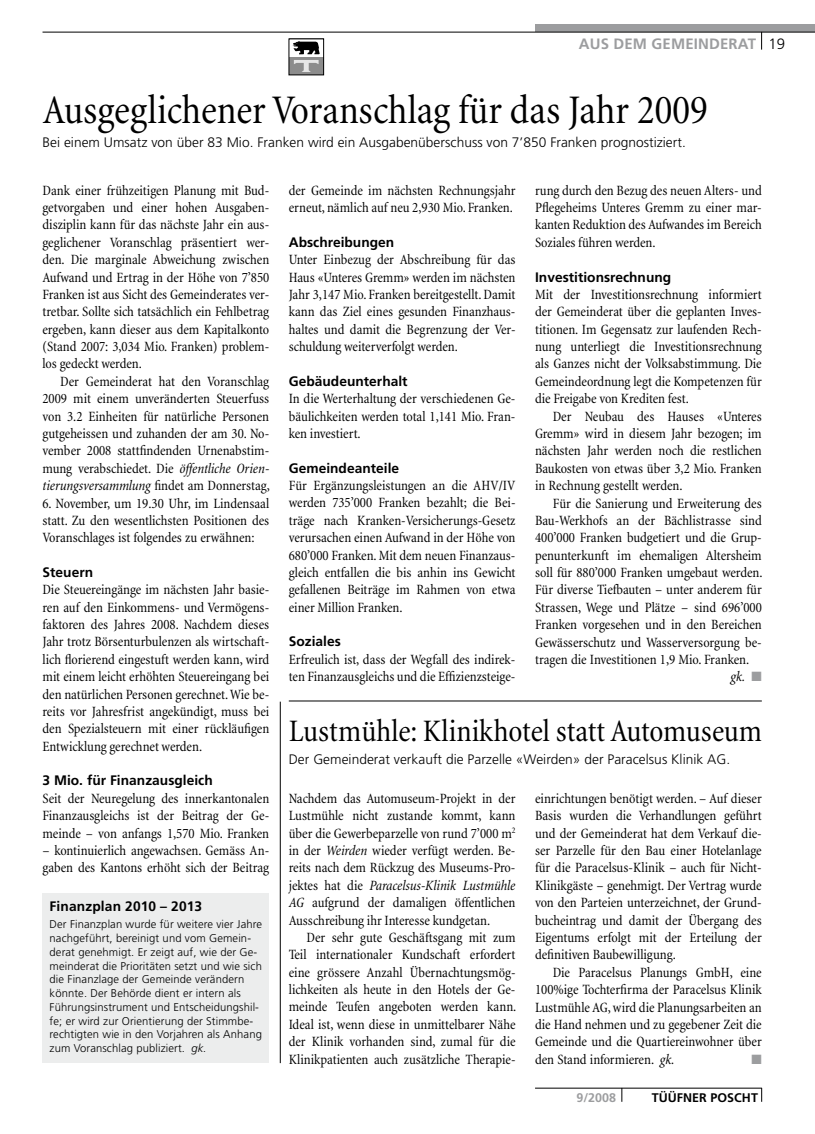
<style>
.page{position:relative;width:815px;height:1134px;background:#fff}
.page>*{position:absolute;margin:0;border:0;box-sizing:border-box;transform-origin:0 0}
.t1{font:condensed 41.25px "Minion";color:#000}
.t2{font:condensed 31.75px "Minion";color:#000}
.t3{font:700 15px "Frutiger";letter-spacing:.01em;color:#9c9d9f}
.t4{font:condensed 14.38px/17.4px "Minion";letter-spacing:-.005em;color:#000;text-align:justify}
.t5{font:italic condensed 14.38px "Minion";color:#000}
.t6{font:300 13.75px "Frutiger";color:#000}
.t7{font:700 13.75px "Frutiger";color:#000}
.t8{font:13.5px "Zapf Dingbats ITC";color:#9c9d9f}
.t9{font:700 12.5px "Frutiger";letter-spacing:.005em;color:#000}
.t10{font:700 12.5px "Frutiger";color:#9c9d9f}
.t11{font:300 11.25px/13.8px "Frutiger";letter-spacing:.01em;color:#000}
.s1{font-weight:300;color:#000}
.s2{font-style:italic}
.s3{color:#9c9d9f}
</style>
<div class="page">
<div style="left:535px;top:25px;width:280px;height:7px;background:#9c9d9f"></div>
<hr style="left:43px;top:32px;width:772px;height:1px;background:#000">
<svg style="left:761px;top:33px;width:1px;height:17px"></svg>
<hr style="left:535px;top:1088px;width:227px;height:1px;background:#000">
<svg style="left:761px;top:1088px;width:1px;height:14px"></svg>
<svg style="left:622px;top:1088px;width:1px;height:14px"></svg>
<div style="left:43px;top:894px;width:226px;height:169px;background:#eceded"></div>
<hr style="left:289px;top:701px;width:473px;height:1px;background:#000">
<hr style="left:280px;top:702px;width:1px;height:361px;background:#000">
<div style="left:289px;top:39px;width:35px;height:36px;background:#8c8c8c"></div>
<div style="left:289px;top:39px;width:35px;height:18px;background:#fff"></div>
<svg style="left:294px;top:60px;width:25px;height:12px"></svg>
<svg style="left:292px;top:41px;width:28px;height:13px"></svg>
<div style="left:289px;top:39px;width:35px;height:36px;border:1px solid #000"></div>
<p class="t3" style="left:579px;top:35px;width:208px">AUS DEM GEMEINDERAT <span class="s1">19</span></p>
<h1 class="t1" style="left:43px;top:89px;width:667px">Ausgeglichener Voranschlag für das Jahr 2009</h1>
<p class="t6" style="left:43px;top:134px;width:645px">Bei einem Umsatz von über 83 Mio. Franken wird ein Ausgabenüberschuss von 7’850 Franken prognostiziert.</p>
<p class="t4" style="left:43px;top:182px;width:228px">Dank einer frühzeitigen Planung mit Bud&shy;getvorgaben und einer hohen Ausgaben&shy;disziplin kann für das nächste Jahr ein aus&shy;geglichener Voranschlag präsentiert wer&shy;den. Die marginale Abweichung zwischen Aufwand und Ertrag in der Höhe von 7’850<br>Franken ist aus Sicht des Gemeinderates ver&shy;tretbar. Sollte sich tatsächlich ein Fehlbetrag ergeben, kann dieser aus dem Kapitalkonto (Stand 2007: 3,034 Mio. Franken) problem&shy;los gedeckt werden.</p>
<p class="t4" style="left:43px;top:373px;width:229px;text-indent:18px">Der Gemeinderat hat den Voranschlag 2009 mit einem unveränderten Steuerfuss von 3.2 Einheiten für natürliche Personen gutgeheissen und zuhanden der am 30. No&shy;vember 2008 stattfindenden Urnenabstim&shy;mung verabschiedet. Die <span class="s2">öffentliche Orien&shy;tierungsversammlung</span> findet am Donnerstag,</p>
<p class="t4" style="left:43px;top:495px;width:228px">6. November, um 19.30 Uhr, im Lindensaal statt. Zu den wesentlichsten Positionen des Voranschlages ist folgendes zu erwähnen:</p>
<p class="t7" style="left:43px;top:564px;width:52px">Steuern</p>
<p class="t4" style="left:43px;top:581px;width:228px">Die Steuereingänge im nächsten Jahr basie&shy;ren auf den Einkommens- und Vermögens&shy;faktoren des Jahres 2008. Nachdem dieses Jahr trotz Börsenturbulenzen als wirtschaft&shy;lich florierend eingestuft werden kann, wird mit einem leicht erhöhten Steuereingang bei den natürlichen Personen gerechnet. Wie be&shy;reits vor Jahresfrist angekündigt, muss bei den Spezialsteuern mit einer rückläufigen Entwicklung gerechnet werden.</p>
<p class="t7" style="left:43px;top:773px;width:172px">3 Mio. für Finanzausgleich</p>
<p class="t4" style="left:43px;top:790px;width:228px">Seit der Neuregelung des innerkantonalen Finanzausgleichs ist der Beitrag der Ge&shy;meinde – von anfangs 1,570 Mio. Franken</p>
<p class="t4" style="left:43px;top:842px;width:228px">– kontinuierlich angewachsen. Gemäss An&shy;gaben des Kantons erhöht sich der Beitrag</p>
<p class="t4" style="left:289px;top:182px;width:228px">der Gemeinde im nächsten Rechnungsjahr erneut, nämlich auf neu 2,930 Mio. Franken.</p>
<p class="t7" style="left:289px;top:234px;width:107px">Abschreibungen</p>
<p class="t4" style="left:289px;top:251px;width:228px">Unter Einbezug der Abschreibung für das Haus «Unteres Gremm» werden im nächsten Jahr 3,147 Mio. Franken bereitgestellt. Damit kann das Ziel eines gesunden Finanzhaus&shy;haltes und damit die Begrenzung der Ver&shy;schuldung weiterverfolgt werden.</p>
<p class="t7" style="left:289px;top:373px;width:120px">Gebäudeunterhalt</p>
<p class="t4" style="left:289px;top:390px;width:228px">In die Werterhaltung der verschiedenen Ge&shy;bäulichkeiten werden total 1,141 Mio. Fran&shy;ken investiert.</p>
<p class="t7" style="left:289px;top:460px;width:112px">Gemeindeanteile</p>
<p class="t4" style="left:289px;top:477px;width:228px">Für Ergänzungsleistungen an die AHV/IV werden 735’000 Franken bezahlt; die Bei&shy;träge nach Kranken-Versicherungs-Gesetz verursachen einen Aufwand in der Höhe von 680’000 Franken. Mit dem neuen Finanzaus&shy;gleich entfallen die bis anhin ins Gewicht gefallenen Beiträge im Rahmen von etwa einer Million Franken.</p>
<p class="t7" style="left:289px;top:634px;width:54px">Soziales</p>
<p class="t4" style="left:289px;top:651px;width:228px">Erfreulich ist, dass der Wegfall des indirek&shy;ten Finanzausgleichs und die Effizienzsteige-</p>
<p class="t4" style="left:535px;top:182px;width:228px">rung durch den Bezug des neuen Alters- und Pflegeheims Unteres Gremm zu einer mar&shy;kanten Reduktion des Aufwandes im Bereich Soziales führen werden.</p>
<p class="t7" style="left:535px;top:269px;width:138px">Investitionsrechnung</p>
<p class="t4" style="left:535px;top:286px;width:228px">Mit der Investitionsrechnung informiert der Gemeinderat über die geplanten Inves&shy;titionen. Im Gegensatz zur laufenden Rech&shy;nung unterliegt die Investitionsrechnung als Ganzes nicht der Volksabstimmung. Die Gemeindeordnung legt die Kompetenzen für die Freigabe von Krediten fest.</p>
<p class="t4" style="left:535px;top:408px;width:228px;text-indent:18px">Der Neubau des Hauses «Unteres Gremm» wird in diesem Jahr bezogen; im nächsten Jahr werden noch die restlichen Baukosten von etwas über 3,2 Mio. Franken in Rechnung gestellt werden.</p>
<p class="t4" style="left:553px;top:495px;width:211px">Für die Sanierung und Erweiterung des</p>
<p class="t4" style="left:535px;top:512px;width:228px">Bau-Werkhofs an der Bächlistrasse sind</p>
<p class="t4" style="left:535px;top:529px;width:228px">400’000 Franken budgetiert und die Grup-</p>
<p class="t4" style="left:535px;top:547px;width:228px">penunterkunft im ehemaligen Altersheim</p>
<p class="t4" style="left:535px;top:564px;width:229px">soll für 880’000 Franken umgebaut werden.</p>
<p class="t4" style="left:535px;top:581px;width:228px">Für diverse Tiefbauten – unter anderem für</p>
<p class="t4" style="left:535px;top:599px;width:228px">Strassen, Wege und Plätze – sind 696’000</p>
<p class="t4" style="left:535px;top:616px;width:228px">Franken vorgesehen und in den Bereichen</p>
<p class="t4" style="left:535px;top:634px;width:228px">Gewässerschutz und Wasserversorgung be-</p>
<p class="t4" style="left:535px;top:651px;width:216px">tragen die Investitionen 1,9 Mio. Franken.</p>
<p class="t5" style="left:730px;top:669px;width:33px">gk. <span class="s3">■</span></p>
<h2 class="t2" style="left:289px;top:714px;width:475px">Lustmühle: Klinikhotel statt Automuseum</h2>
<p class="t6" style="left:289px;top:752px;width:443px">Der Gemeinderat verkauft die Parzelle «Weirden» der Paracelsus Klinik AG.</p>
<p class="t4" style="left:289px;top:790px;width:228px">Nachdem das Automuseum-Projekt in der Lustmühle nicht zustande kommt, kann über die Gewerbeparzelle von rund 7’000 m<sup>2 </sup>in der <span class="s2">Weirden</span> wieder verfügt werden. Be&shy;reits nach dem Rückzug des Museums-Pro&shy;jektes hat die <span class="s2">Paracelsus-Klinik Lustmühle AG</span> aufgrund der damaligen öffentlichen Ausschreibung ihr Interesse kundgetan.</p>
<p class="t4" style="left:289px;top:929px;width:229px;text-indent:18px">Der sehr gute Geschäftsgang mit zum Teil internationaler Kundschaft erfordert eine grössere Anzahl Übernachtungsmög&shy;lichkeiten als heute in den Hotels der Ge&shy;meinde Teufen angeboten werden kann.<br>Ideal ist, wenn diese in unmittelbarer Nähe der Klinik vorhanden sind, zumal für die Klinikpatienten auch zusätzliche Therapie-</p>
<p class="t4" style="left:535px;top:790px;width:228px">einrichtungen benötigt werden. – Auf dieser Basis wurden die Verhandlungen geführt und der Gemeinderat hat dem Verkauf die&shy;ser Parzelle für den Bau einer Hotelanlage für die Paracelsus-Klinik – auch für Nicht-Klinikgäste – genehmigt. Der Vertrag wurde von den Parteien unterzeichnet, der Grund&shy;bucheintrag und damit der Übergang des Eigentums erfolgt mit der Erteilung der definitiven Baubewilligung.</p>
<p class="t4" style="left:535px;top:964px;width:228px;text-indent:18px">Die Paracelsus Planungs GmbH, eine 100%ige Tochterfirma der Paracelsus Klinik Lustmühle AG, wird die Planungsarbeiten an die Hand nehmen und zu gegebener Zeit die Gemeinde und die Quartiereinwohner über den Stand informieren. <span class="s2">gk.</span></p>
<p class="t7" style="left:50px;top:898px;width:154px">Finanzplan 2010 – 2013</p>
<p class="t11" style="left:50px;top:918px;width:214px">Der Finanzplan wurde für weitere vier Jahre nachgeführt, bereinigt und vom Gemein&shy;derat genehmigt. Er zeigt auf, wie der Ge&shy;meinderat die Prioritäten setzt und wie sich die Finanzlage der Gemeinde verändern könnte. Der Behörde dient er intern als Führungsinstrument und Entscheidungshil&shy;fe; er wird zur Orientierung der Stimmbe&shy;rechtigten wie in den Vorjahren als Anhang zum Voranschlag publiziert. <span class="s2">gk.</span></p>
<p class="t8" style="left:751px;top:1052px;width:12px">■</p>
<p class="t10" style="left:576px;top:1090px;width:41px">9/2008</p>
<p class="t9" style="left:652px;top:1090px;width:108px">TÜÜFNER POSCHT</p>
</div>
